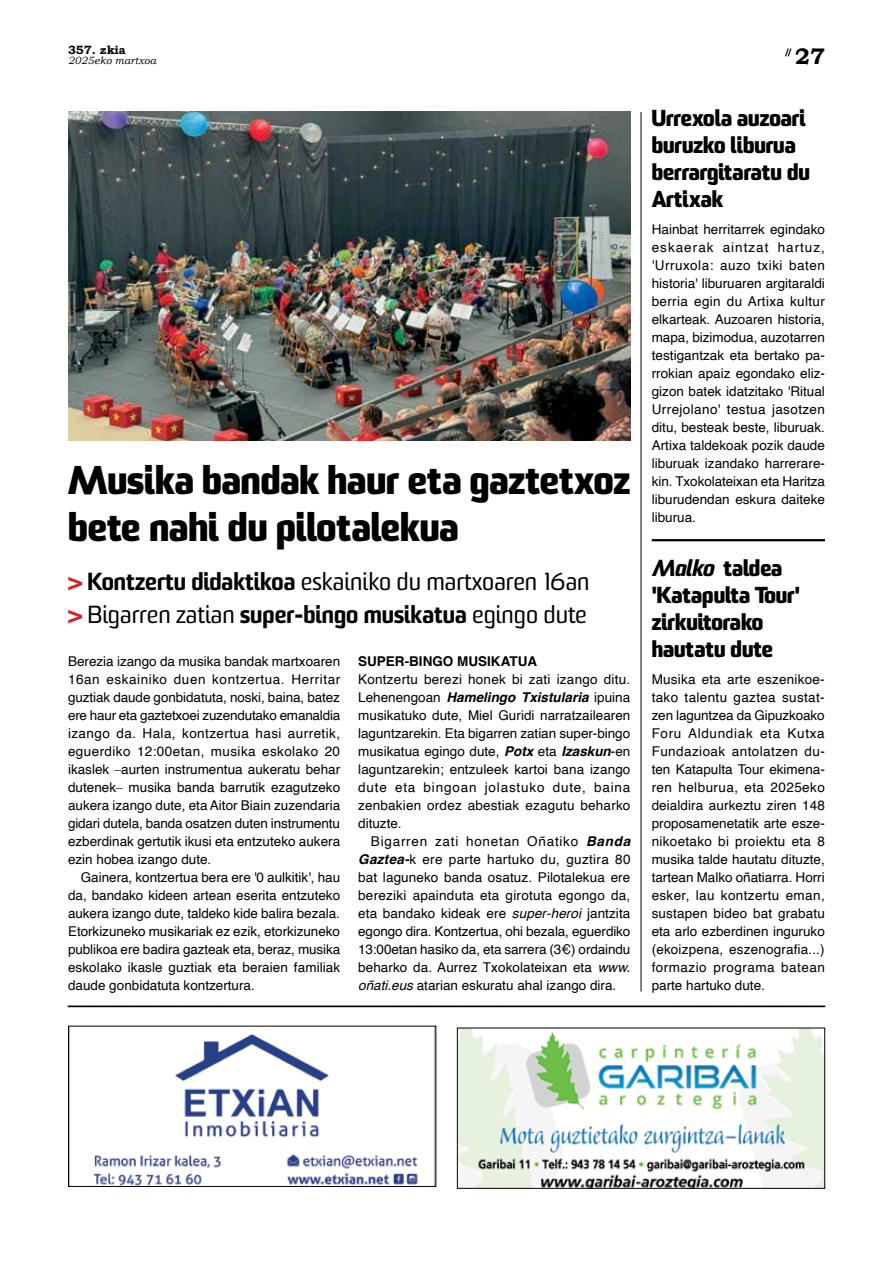
<style>
.page{position:relative;width:893px;height:1263px;background:#fff}
.page>*{position:absolute;margin:0;border:0;box-sizing:border-box;transform-origin:0 0}
.t1{font:800 39px/46.8px "Sommet";color:#000}
.t2{font:24px/33px "Sommet";color:#000}
.t3{font:800 22.5px/27px "Sommet";color:#000}
.t4{font:700 22.5px "Bookman Old Style";color:#000}
.t5{font:13.5px/18px "Helvetica";color:#000;text-align:justify}
.t6{font:700 13.5px "Helvetica";color:#000}
.t7{font:700 12px "Bookman Old Style";color:#000}
.t8{font:italic 10.5px "Bookman Old Style";color:#000}
.t9{font:700 9px "Bookman Old Style";color:#000}
.s1{font-family:"Helvetica";font-weight:700;color:#d2232a}
.s2{font-weight:900}
.s3{font-weight:300}
.s4{font-weight:700;font-style:italic}
.s5{font-style:italic}
</style>
<div class="page">
<svg style="left:68px;top:1005px;width:757px;height:2px;background:#454545"></svg>
<img style="left:68px;top:112px;width:562px;height:329px">
<hr style="left:641px;top:112px;width:1px;height:879px;background:#000">
<hr style="left:652px;top:539px;width:173px;height:2px;background:#000">
<img style="left:70px;top:1028px;width:364px;height:156px">
<img style="left:459px;top:1030px;width:364px;height:156px">
<div style="left:457px;top:1028px;width:368px;height:160px;border:1px solid #000"></div>
<p class="t7" style="left:68px;top:41px;width:59px">357. zkia</p>
<p class="t8" style="left:68px;top:53px;width:90px">2025eko martxoa</p>
<h1 class="t1" style="left:68px;top:460px;width:564px">Musika bandak haur eta gaztetxoz bete nahi du pilotalekua</h1>
<h2 class="t2" style="left:68px;top:566px;width:523px"><span class="s1">&gt;</span> <span class="s2">Kontzertu didaktikoa</span> eskainiko du martxoaren 16an <span class="s1">&gt;</span> Bigarren zatian <span class="s2">super-bingo musikatua</span> egingo dute</h2>
<p class="t5" style="left:68px;top:653px;width:274px">Berezia izango da musika bandak martxoaren 16an eskainiko duen kontzertua. Herritar guztiak daude gonbidatuta, noski, baina, batez ere haur eta gaztetxoei zuzendutako emanaldia izango da. Hala, kontzertua hasi aurretik, eguerdiko 12:00etan, musika eskolako 20 ikaslek <span class="s3">–</span>aurten instrumentua aukeratu behar dutenek<span class="s3">–</span> musika banda barrutik ezagutzeko aukera izango dute, eta Aitor Biain zuzendaria gidari dutela, banda osatzen duten instrumentu ezberdinak gertutik ikusi eta entzuteko aukera ezin hobea izango dute.</p>
<p class="t5" style="left:68px;top:869px;width:274px;text-indent:13px">Gainera, kontzertua bera ere '0 aulkitik', hau da, bandako kideen artean eserita entzuteko aukera izango dute, taldeko kide balira bezala.<br>Etorkizuneko musikariak ez ezik, etorkizuneko publikoa ere badira gazteak eta, beraz, musika eskolako ikasle guztiak eta beraien familiak daude gonbidatuta kontzertura.</p>
<p class="t6" style="left:358px;top:653px;width:181px">SUPER-BINGO MUSIKATUA</p>
<p class="t5" style="left:358px;top:671px;width:274px">Kontzertu berezi honek bi zati izango ditu.<br>Lehenengoan <span class="s4">Hamelingo Txistularia</span> ipuina musikatuko dute, Miel Guridi narratzailearen laguntzarekin. Eta bigarren zatian super-bingo musikatua egingo dute, <span class="s4">Potx</span> eta <span class="s4">Izaskun</span>-en laguntzarekin; entzuleek kartoi bana izango dute eta bingoan jolastuko dute, baina zenbakien ordez abestiak ezagutu beharko dituzte.</p>
<p class="t5" style="left:358px;top:833px;width:274px;text-indent:13px">Bigarren zati honetan Oñatiko <span class="s4">Banda Gaztea-</span>k ere parte hartuko du, guztira 80 bat laguneko banda osatuz. Pilotalekua ere bereziki apainduta eta girotuta egongo da, eta bandako kideak ere <span class="s5">super-heroi</span> jantzita egongo dira. Kontzertua, ohi bezala, eguerdiko 13:00etan hasiko da, eta sarrera (3€) ordaindu beharko da. Aurrez Txokolateixan eta <span class="s5">www. oñati.eus</span> atarian eskuratu ahal izango dira.</p>
<p class="t9" style="left:784px;top:45px;width:10px">//</p>
<h3 class="t4" style="left:795px;top:40px;width:31px">27</h3>
<h3 class="t3" style="left:652px;top:107px;width:160px">Urrexola auzoari buruzko liburua berrargitaratu du<br>Artixak</h3>
<p class="t5" style="left:652px;top:221px;width:175px">Hainbat herritarrek egindako eskaerak aintzat hartuz, 'Urruxola: auzo txiki baten historia' liburuaren argitaraldi berria egin du Artixa kultur elkarteak. Auzoaren historia, mapa, bizimodua, auzotarren testigantzak eta bertako pa&shy;rrokian apaiz egondako eliz&shy;gizon batek idatzitako 'Ritual Urrejolano' testua jasotzen ditu, besteak beste, liburuak.<br>Artixa taldekoak pozik daude liburuak izandako harrerare&shy;kin. Txokolateixan eta Haritza liburudendan eskura daiteke liburua.</p>
<h3 class="t3" style="left:652px;top:557px;width:150px"><span class="s5">Malko</span> taldea 'Katapulta Tour' zirkuitorako hautatu dute</h3>
<p class="t5" style="left:652px;top:671px;width:175px">Musika eta arte eszenikoe&shy;tako talentu gaztea sustat&shy;zen laguntzea da Gipuzkoako Foru Aldundiak eta Kutxa Fundazioak antolatzen du&shy;ten Katapulta Tour ekimena&shy;ren helburua, eta 2025eko deialdira aurkeztu ziren 148 proposamenetatik arte esze&shy;nikoetako bi proiektu eta 8 musika talde hautatu dituzte, tartean Malko oñatiarra. Horri esker, lau kontzertu eman, sustapen bideo bat grabatu eta arlo ezberdinen inguruko (ekoizpena, eszenografia...) formazio programa batean parte hartuko dute.</p>
</div>
